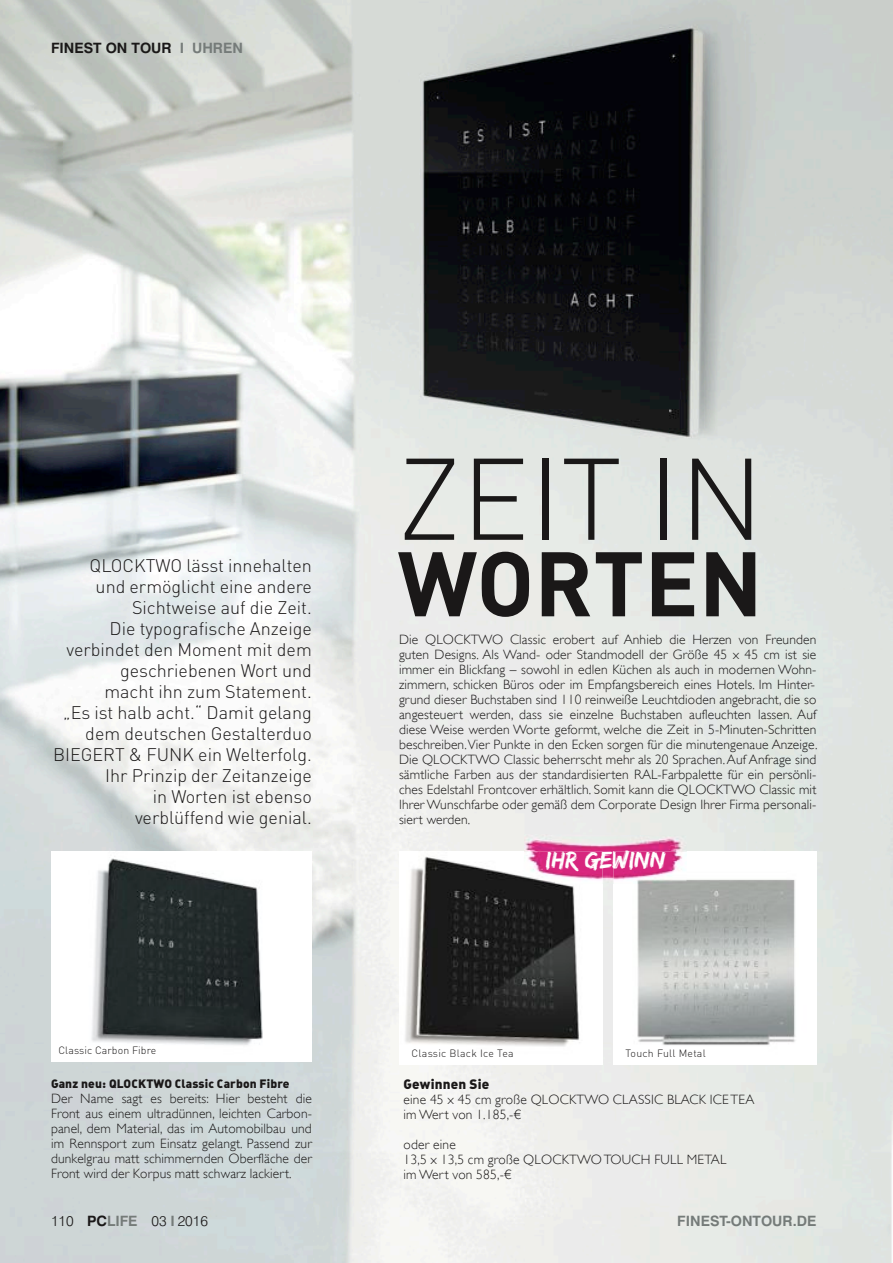
<style>
.page{position:relative;width:893px;height:1263px;background:#fff}
.page>*{position:absolute;margin:0;border:0;box-sizing:border-box;transform-origin:0 0}
.t1{font:300 114px "DIN";color:#1a1818}
.t2{font:700 90px "DIN";color:#1a1818}
.t3{font:25.05px "Edo";color:#fffefd}
.t4{font:300 18px/21px "DIN";color:#1a1818;text-align:right}
.t5{font:700 14.25px "Swiss 721 BT";color:#1a1818}
.t6{font:300 14.25px "Swiss 721 BT";color:#1a1818}
.t7{font:700 14.25px "Swiss 721 BT";color:#757b79}
.t8{font:300 13.5px/15px "Gill Sans";letter-spacing:.01em;color:#1a1818}
.t9{font:13.5px "DIN Black Alternate";letter-spacing:.015em;color:#1a1818}
.t10{font:12px "DIN Black Alternate";letter-spacing:.01em;color:#1a1818}
.t11{font:300 10.5px "DIN";letter-spacing:.01em;color:#1a1818}
.s1{color:#757b79}
.s2{font-weight:700}
.s3{font-weight:700;color:#757b79}
</style>
<div class="page">
<img style="left:0;top:0;width:893px;height:1263px">
<img style="left:51px;top:852px;width:261px;height:209px">
<img style="left:400px;top:852px;width:202px;height:213px">
<img style="left:614px;top:852px;width:202px;height:213px">
<img style="left:524px;top:834px;width:163px;height:50px">
<img style="left:524px;top:852px;width:78px;height:32px">
<img style="left:614px;top:852px;width:73px;height:32px">
<p class="t5" style="left:51px;top:39px;width:193px">FINEST ON TOUR <span class="s1">I UHREN</span></p>
<p class="t4" style="left:53px;top:555px;width:260px">QLOCKTWO lässt innehalten<br>und ermöglicht eine andere<br>Sichtweise auf die Zeit.<br>Die typografische Anzeige verbindet den Moment mit dem geschriebenen Wort und<br>macht ihn zum Statement.<br>„Es ist halb acht.“ Damit gelang dem deutschen Gestalterduo<br>BIEGERT &amp; FUNK ein Welterfolg.<br>Ihr Prinzip der Zeitanzeige<br>in Worten ist ebenso<br>verblüffend wie genial.</p>
<h1 class="t1" style="left:398px;top:429px;width:368px">ZEIT IN</h1>
<h2 class="t2" style="left:398px;top:525px;width:367px">WORTEN</h2>
<p class="t8" style="left:399px;top:632px;width:197px">Die QLOCKTWO Classic erobert</p>
<p class="t8" style="left:399px;top:632px;width:420px;text-indent:203px">auf Anhieb die Herzen von Freunden guten Designs. Als Wand- oder Standmodell der Größe 45 x 45 cm ist sie immer ein Blickfang – sowohl in edlen Küchen als auch in modernen Wohn&shy;zimmern, schicken Büros oder im Empfangsbereich eines Hotels. Im Hinter&shy;grund dieser Buchstaben sind 110 reinweiße Leuchtdioden angebracht, die so angesteuert werden, dass sie einzelne Buchstaben aufleuchten lassen. Auf diese Weise werden Worte geformt, welche die Zeit in 5-Minuten-Schritten beschreiben.Vier Punkte in den Ecken sorgen für die minutengenaue Anzeige.<br>Die QLOCKTWO Classic beherrscht mehr als 20 Sprachen.Auf Anfrage sind sämtliche Farben aus der standardisierten RAL-Farbpalette für ein persönli&shy;ches Edelstahl Frontcover erhältlich. Somit kann die QLOCKTWO Classic mit IhrerWunschfarbe oder gemäß dem Corporate Design Ihrer Firma personali&shy;siert werden.</p>
<h3 class="t3" style="left:546px;top:845px;width:122px">IHR GEWINN</h3>
<p class="t11" style="left:58px;top:1044px;width:99px">Classic Carbon Fibre</p>
<p class="t11" style="left:412px;top:1047px;width:104px">Classic Black Ice Tea</p>
<p class="t11" style="left:625px;top:1046px;width:82px">Touch Full Metal</p>
<p class="t10" style="left:51px;top:1075px;width:240px">Ganz neu: QLOCKTWO Classic Carbon Fibre</p>
<p class="t8" style="left:51px;top:1091px;width:262px;text-align:justify">Der Name sagt es bereits: Hier besteht die Front aus einem ultradünnen, leichten Carbon&shy;panel, dem Material, das im Automobilbau und im Rennsport zum Einsatz gelangt. Passend zur dunkelgrau matt schimmernden Oberfläche der Front wird der Korpus matt schwarz lackiert.</p>
<p class="t6" style="left:51px;top:1213px;width:158px">110 <span class="s2">PC</span><span class="s3">LIFE</span> 03 <span class="s3">I</span> 2016</p>
<p class="t9" style="left:404px;top:1075px;width:87px">Gewinnen Sie</p>
<p class="t8" style="left:404px;top:1092px;width:352px">eine 45 x 45 cm große QLOCKTWO CLASSIC BLACK ICETEA im Wert von 1.185,-€</p>
<p class="t8" style="left:404px;top:1137px;width:324px">oder eine<br>13,5 x 13,5 cm große QLOCKTWO TOUCH FULL METAL im Wert von 585,-€</p>
<p class="t7" style="left:677px;top:1213px;width:141px">FINEST-ONTOUR.DE</p>
</div>
